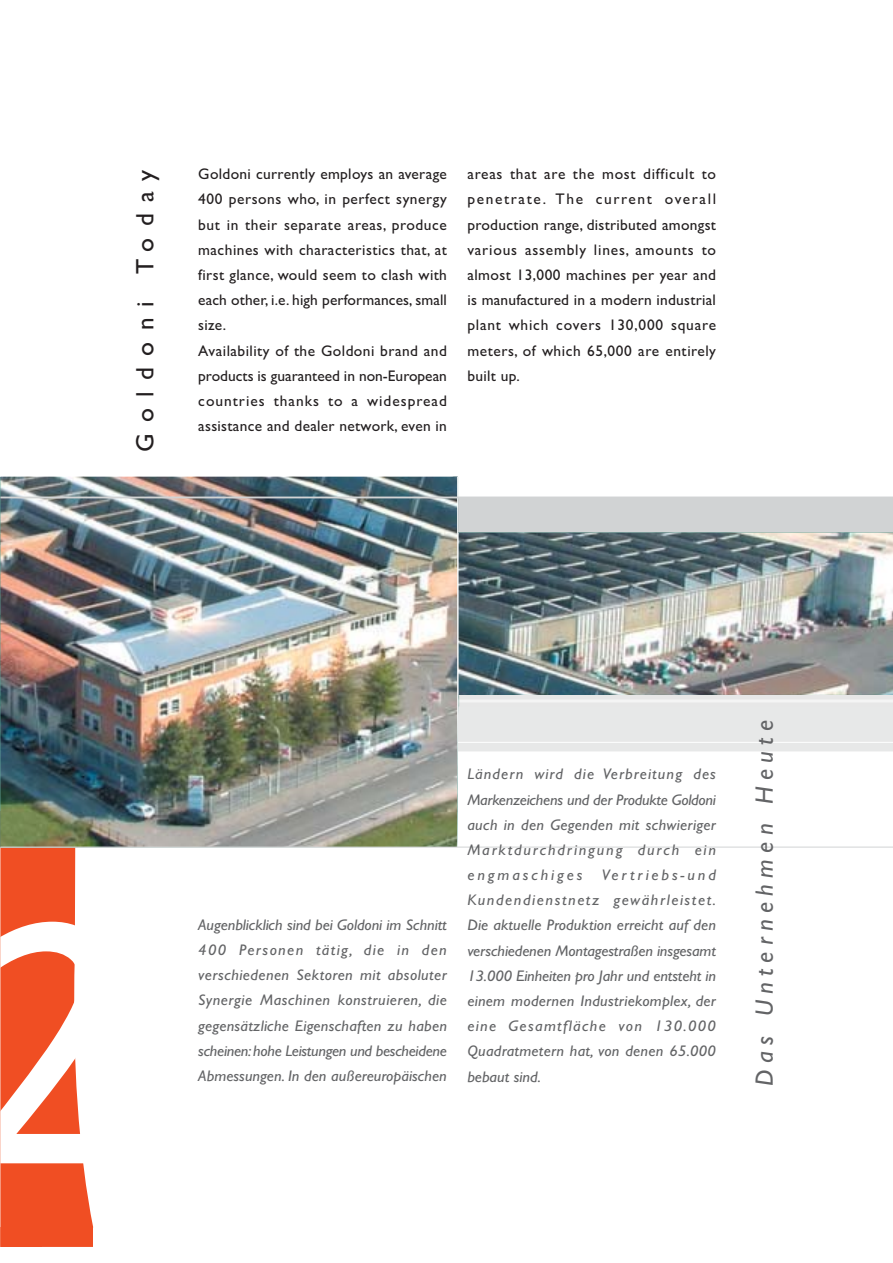
<style>
.page{position:relative;width:893px;height:1263px;background:#fff}
.page>*{position:absolute;margin:0;border:0;box-sizing:border-box;transform-origin:0 0}
.t1{font:italic 349.8px "Gill Sans";color:#fff}
.t2{font:italic 25.2px "Gill Sans";letter-spacing:.25em;color:#636466}
.t3{font:25.2px "Gill Sans";letter-spacing:.45em;color:#231f20}
.t4{font:italic 15.45px/25.2px "Gill Sans";letter-spacing:.015em;color:#636466;text-align:justify;scale:1.05 1}
.t5{font:15.45px/25.2px "Gill Sans";letter-spacing:.03em;color:#231f20}
</style>
<div class="page">
<div style="left:0;top:811px;width:42px;height:436px;background:#f04e23"></div>
<div style="left:0;top:1227px;width:93px;height:20px;background:#f04e23"></div>
<svg style="left:42px;top:848px;width:51px;height:379px"></svg>
<img style="left:458px;top:477px;width:434px;height:370px">
<img style="left:0;top:477px;width:458px;height:370px">
<hr style="left:0;top:497px;width:892px;height:1px;background:#d1d3d4">
<hr style="left:0;top:847px;width:892px;height:1px;background:#d1d3d4">
<h2 class="t3" style="left:136px;top:452px;width:283px;rotate:-90deg">Goldoni Today</h2>
<p class="t5" style="left:198px;top:163px;width:250px">Goldoni currently employs an average 400 persons who, in perfect synergy but in their separate areas, produce machines with characteristics that, at first glance, would seem to clash with each other, i.e. high performances, small size.<br>Availability of the Goldoni brand and products is guaranteed in non-European countries thanks to a widespread assistance and dealer network, even in</p>
<p class="t5" style="left:467px;top:163px;width:250px;text-align:justify">areas that are the most difficult to penetrate. The current overall production range, distributed amongst various assembly lines, amounts to almost 13,000 machines per year and is manufactured in a modern industrial plant which covers 130,000 square meters, of which 65,000 are entirely built up.</p>
<h1 class="t1" style="left:-48px;top:925px;width:184px">2</h1>
<p class="t4" style="left:198px;top:914px;width:238px">Augenblicklich sind bei Goldoni im Schnitt 400 Personen tätig, die in den verschiedenen Sektoren mit absoluter Synergie Maschinen konstruieren, die gegensätzliche Eigenschaften zu haben scheinen: hohe Leistungen und bescheidene Abmessungen. In den außereuropäischen</p>
<p class="t4" style="left:467px;top:763px;width:238px">Ländern wird die Verbreitung des Markenzeichens und der Produkte Goldoni auch in den Gegenden mit schwieriger Marktdurchdringung durch ein engmaschiges</p>
<p class="t4" style="left:467px;top:864px;width:238px;text-indent:134px">Vertriebs-und Kundendienstnetz gewährleistet.<br>Die aktuelle Produktion erreicht auf den verschiedenen Montagestraßen insgesamt 13.000 Einheiten pro Jahr und entsteht in einem modernen Industriekomplex, der eine Gesamtfläche von 130.000<br>Quadratmetern hat, von denen 65.000</p>
<p class="t4" style="left:467px;top:1065px;width:72px">bebaut sind.</p>
<h2 class="t2" style="left:755px;top:1086px;width:367px;rotate:-90deg">Das Unternehmen Heute</h2>
</div>
